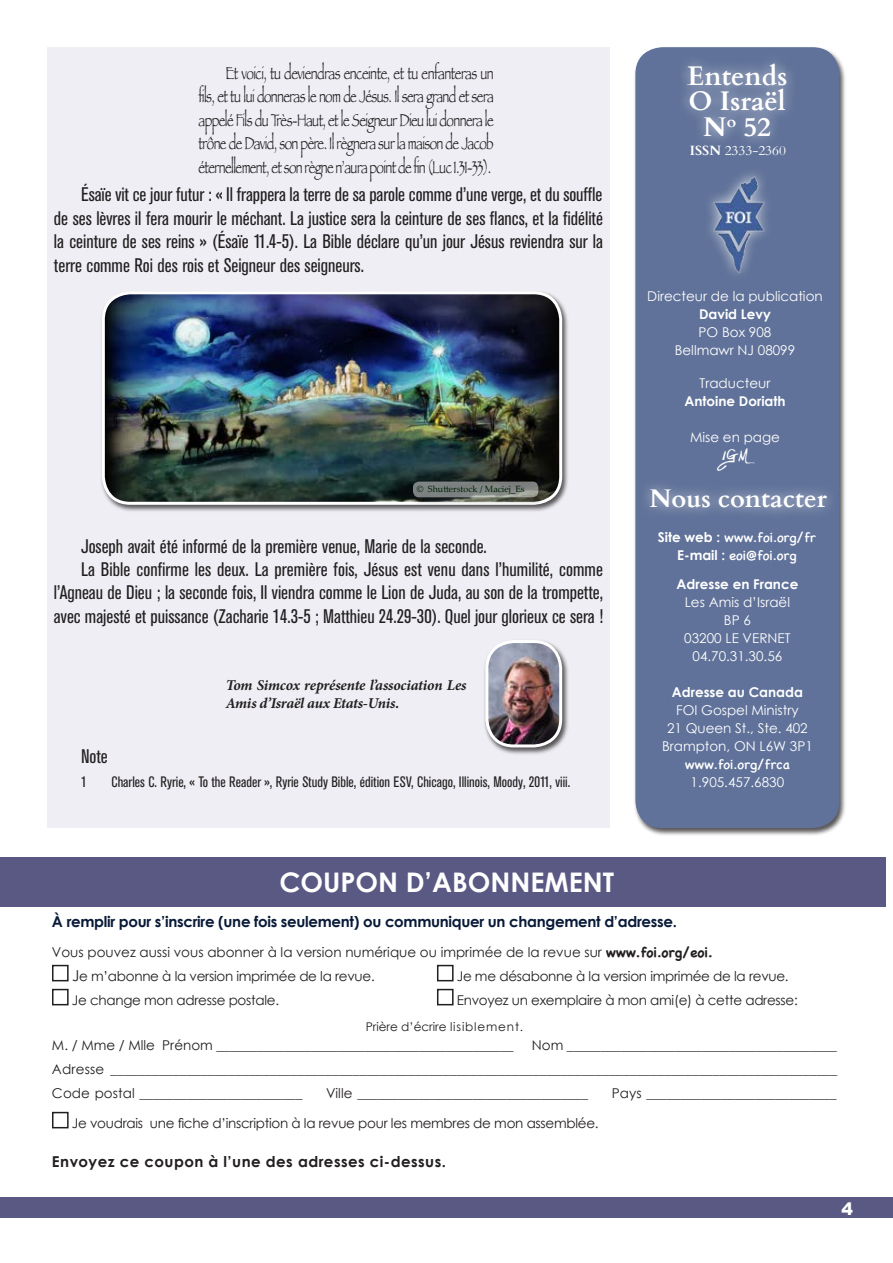
<style>
.page{position:relative;width:893px;height:1263px;background:#fff}
.page>*{position:absolute;margin:0;border:0;box-sizing:border-box;transform-origin:0 0}
.t1{font:31.5px "Anarchistic";color:#fff}
.t2{font:700 27px/25.5px "Cardo";color:#fff;text-align:center}
.t3{font:700 27px "Century Gothic";color:#fff}
.t4{font:700 25.5px "Cardo";color:#fff}
.t5{font:condensed 19.5px/23.4px "Akzidenz Grotesk BE";color:#231f20;text-align:justify}
.t6{font:condensed 18px/23.4px "Papyrus";letter-spacing:-.03em;color:#231f20;text-align:justify}
.t7{font:900 17.25px "Arial";color:#fff}
.t8{font:condensed 15px "Akzidenz Grotesk BE";color:#231f20}
.t9{font:700 15px "Century Gothic";letter-spacing:-.02em;color:#091a38}
.t10{font:italic 700 15px/18px "Minion Pro";letter-spacing:-.015em;color:#231f20}
.t11{font:700 15px "Century Gothic";letter-spacing:.03em;color:#231f20}
.t12{font:13.5px/24px "Century Gothic";letter-spacing:-.02em;color:#231f20;text-align:justify}
.t13{font:13.5px/24px "Century Gothic";color:#231f20}
.t14{font:13.5px/18px "Century Gothic";color:#fff;text-align:center}
.t15{font:13.5px/18px "Chalkboard SE";color:#fff;text-align:center}
.t16{font:700 13.5px "Century Gothic";color:#fff}
.t17{font:13.5px "Cardo";color:#fff}
.t18{font:12px "Century Gothic";letter-spacing:.035em;color:#231f20}
.t19{font:9px "Palatino Linotype";color:#002202}
.s1{font-weight:700}
.s2{font-family:"Century Gothic";font-weight:700}
.s3{font-family:"Chalkboard SE";font-weight:700}
.s4{font-size:15px}
</style>
<div class="page">
<div style="left:0;top:1197px;width:893px;height:21px;background:#5a5984"></div>
<div style="left:47px;top:47px;width:563px;height:781px;background:#eeeef4"></div>
<div style="left:484px;top:639px;width:85px;height:116px;background:#231f20;opacity:.75"></div>
<img style="left:487px;top:641px;width:74px;height:105px">
<div style="left:485px;top:640px;width:77px;height:107px;border:3px solid #fff;border-radius:27px"></div>
<div style="left:100px;top:291px;width:469px;height:222px;background:#231f20;opacity:.75"></div>
<img style="left:103px;top:293px;width:458px;height:210px">
<div style="left:102px;top:291px;width:460px;height:214px;border:3px solid #fff;border-radius:27px"></div>
<div style="left:411px;top:480px;width:134px;height:25px;background:#231f20;opacity:.75"></div>
<svg style="left:413px;top:482px;width:125px;height:15px"></svg>
<div style="left:412px;top:481px;width:127px;height:17px;border:2px solid #231f20;border-radius:6px"></div>
<div style="left:633px;top:46px;width:213px;height:790px;background:#231f20;opacity:.75"></div>
<div style="left:635px;top:47px;width:204px;height:781px;background:#607299;border-radius:27px"></div>
<div style="left:678px;top:52px;width:121px;height:96px;background:#fff;opacity:.75"></div>
<div style="left:639px;top:477px;width:200px;height:42px;background:#fff;opacity:.75"></div>
<img style="left:709px;top:173px;width:58px;height:101px">
<div style="left:0;top:858px;width:886px;height:49px;background:#5a5984"></div>
<div style="left:52px;top:965px;width:17px;height:16px;border:2px solid #231f20"></div>
<div style="left:437px;top:965px;width:17px;height:16px;border:2px solid #231f20"></div>
<div style="left:52px;top:989px;width:17px;height:16px;border:2px solid #231f20"></div>
<div style="left:437px;top:989px;width:17px;height:16px;border:2px solid #231f20"></div>
<div style="left:52px;top:1112px;width:17px;height:16px;border:2px solid #231f20"></div>
<p class="t6" style="left:199px;top:61px;width:297px;text-indent:27px">Et voici, tu deviendras enceinte, et tu enfanteras un fils, et tu lui donneras le nom de Jésus. Il sera grand et sera appelé Fils du Très-Haut, et le Seigneur Dieu lui donnera le trône de David, son père. Il règnera sur la maison de Jacob éternellement, et son règne n’aura point de fin (Luc 1.31-33).</p>
<h2 class="t2" style="left:687px;top:61px;width:102px">Entends<br>O Israël<br>N<sup>o</sup> 52</h2>
<p class="t17" style="left:690px;top:139px;width:98px"><span class="s1">ISSN</span> 2333-2360</p>
<p class="t5" style="left:54px;top:183px;width:550px;text-indent:27px">Ésaïe vit ce jour futur : « Il frappera la terre de sa parole comme d’une verge, et du souffle de ses lèvres il fera mourir le méchant. La justice sera la ceinture de ses flancs, et la fidélité la ceinture de ses reins » (Ésaïe 11.4-5). La Bible déclare qu’un jour Jésus reviendra sur la terre comme Roi des rois et Seigneur des seigneurs.</p>
<p class="t19" style="left:417px;top:482px;width:109px">© Shutterstock / Maciej_Es</p>
<p class="t5" style="left:81px;top:534px;width:407px">Joseph avait été informé de la première venue, Marie de la seconde.</p>
<p class="t5" style="left:81px;top:558px;width:523px">La Bible confirme les deux. La première fois, Jésus est venu dans l’humilité, comme</p>
<p class="t5" style="left:54px;top:581px;width:551px">l’Agneau de Dieu ; la seconde fois, Il viendra comme le Lion de Juda, au son de la trompette,</p>
<p class="t5" style="left:54px;top:605px;width:551px">avec majesté et puissance (Zacharie 14.3-5 ; Matthieu 24.29-30). Quel jour glorieux ce sera !</p>
<p class="t10" style="left:226px;top:676px;width:242px">Tom Simcox représente l’association Les<br>Amis d’Israël aux Etats-Unis.</p>
<p class="t5" style="left:81px;top:745px;width:28px">Note</p>
<p class="t8" style="left:81px;top:773px;width:7px">1</p>
<p class="t8" style="left:111px;top:773px;width:460px">Charles C. Ryrie, « To the Reader », Ryrie Study Bible, édition ESV, Chicago, Illinois, Moody, 2011, viii.</p>
<h2 class="t3" style="left:279px;top:865px;width:336px">COUPON D’ABONNEMENT</h2>
<p class="t14" style="left:647px;top:287px;width:177px">Directeur de la publication</p>
<p class="t16" style="left:699px;top:306px;width:73px">David Levy</p>
<p class="t14" style="left:675px;top:323px;width:122px">PO Box 908<br>Bellmawr NJ 08099</p>
<p class="t14" style="left:700px;top:374px;width:72px">Traducteur</p>
<p class="t16" style="left:684px;top:393px;width:103px">Antoine Doriath</p>
<p class="t14" style="left:690px;top:428px;width:91px">Mise en page</p>
<h1 class="t1" style="left:722px;top:431px;width:27px">IGM</h1>
<h3 class="t4" style="left:649px;top:478px;width:179px">Nous contacter</h3>
<p class="t15" style="left:658px;top:527px;width:159px"><span class="s2">Site web :</span> www.foi.org/fr<br><span class="s2">E-mail :</span> eoi@foi.org</p>
<p class="t16" style="left:676px;top:576px;width:123px">Adresse en France</p>
<p class="t14" style="left:684px;top:593px;width:108px">Les Amis d’Israël<br>BP 6<br>03200 LE VERNET<br>04.70.31.30.56</p>
<p class="t16" style="left:672px;top:684px;width:133px">Adresse au Canada</p>
<p class="t14" style="left:662px;top:701px;width:152px">FOI Gospel Ministry<br>21 Queen St., Ste. 402<br>Brampton, ON L6W 3P1</p>
<p class="t15" style="left:685px;top:755px;width:107px">www.foi.org/frca</p>
<p class="t14" style="left:691px;top:773px;width:95px">1.905.457.6830</p>
<p class="t9" style="left:52px;top:912px;width:626px">À remplir pour s’inscrire (une fois seulement) ou communiquer un changement d’adresse.</p>
<p class="t13" style="left:72px;top:940px;width:642px;text-indent:-20px">Vous pouvez aussi vous abonner à la version numérique ou imprimée de la revue sur <span class="s3">www.foi.org/eoi.<br></span><span class="s4">J</span>e m’abonne à la version imprimée de la revue.</p>
<p class="t12" style="left:457px;top:964px;width:333px">Je me désabonne à la version imprimée de la revue.</p>
<p class="t12" style="left:72px;top:988px;width:209px">Je change mon adresse postale.</p>
<p class="t12" style="left:457px;top:988px;width:342px">Envoyez un exemplaire à mon ami(e) à cette adresse:</p>
<p class="t18" style="left:366px;top:1019px;width:159px">Prière d’écrire lisiblement.</p>
<p class="t13" style="left:52px;top:1033px;width:463px">M. / Mme / Mlle Prénom ____________________________________________</p>
<p class="t12" style="left:52px;top:1033px;width:787px;text-indent:480px">Nom ________________________________________ Adresse _________________________________________________________________________________________________________ Code postal ________________________</p>
<p class="t12" style="left:326px;top:1081px;width:264px">Ville __________________________________</p>
<p class="t12" style="left:612px;top:1081px;width:226px">Pays ____________________________</p>
<p class="t12" style="left:72px;top:1111px;width:528px">Je voudrais une fiche d’inscription à la revue pour les membres de mon assemblée.</p>
<p class="t11" style="left:52px;top:1152px;width:395px">Envoyez ce coupon à l’une des adresses ci-dessus.</p>
<p class="t7" style="left:841px;top:1196px;width:13px">4</p>
</div>
